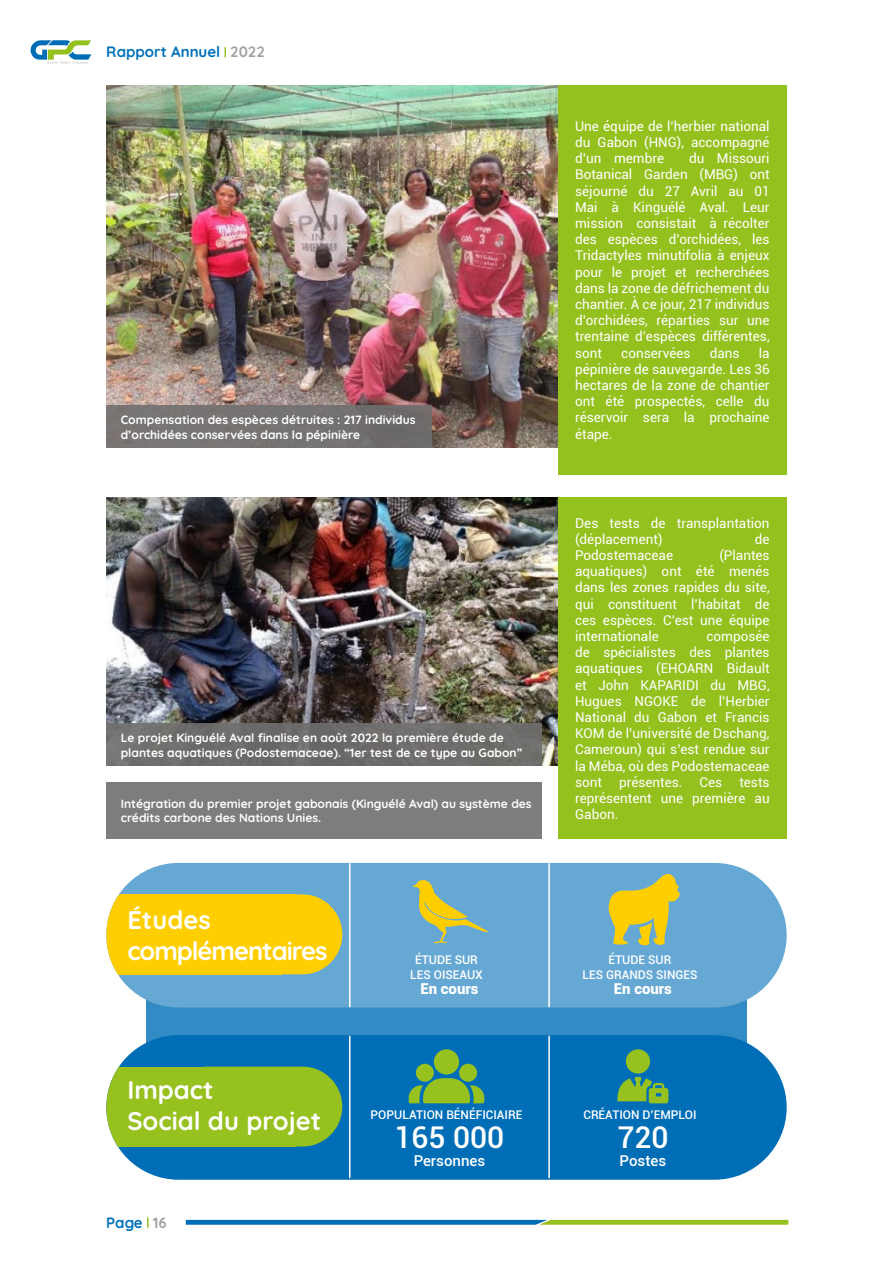
<style>
.page{position:relative;width:893px;height:1263px;background:#fff}
.page>*{position:absolute;margin:0;border:0;box-sizing:border-box;transform-origin:0 0}
.t1{font:500 30px "Roboto";color:#fff}
.t2{font:700 25.5px/30.6px "Quicksand";letter-spacing:-.04em;color:#fff}
.t3{font:700 25.5px/30.6px "Quicksand";color:#fff}
.t4{font:700 15px "Quicksand";color:#0071b9}
.t5{font:500 15px "Roboto";color:#fff}
.t6{font:900 15px "Roboto";color:#fff}
.t7{font:13.5px/16.2px "Roboto";color:#fff;text-align:justify}
.t8{font:700 12px/14.4px "Quicksand";color:#fff}
.t9{font:500 12px/14.4px "Roboto";color:#fff;text-align:center}
.s1{color:#a3a3a3}
</style>
<div class="page">
<div style="left:146px;top:931px;width:601px;height:179px;background:#338bc5"></div>
<img style="left:106px;top:85px;width:452px;height:363px">
<img style="left:106px;top:497px;width:452px;height:269px">
<div style="left:558px;top:85px;width:229px;height:389px;background:#95c11f"></div>
<div style="left:558px;top:497px;width:229px;height:342px;background:#95c11f"></div>
<div style="left:106px;top:405px;width:326px;height:43px;background:#706f6f"></div>
<div style="left:106px;top:723px;width:436px;height:43px;background:#706f6f"></div>
<div style="left:106px;top:783px;width:436px;height:56px;background:#7e7d7d"></div>
<div style="left:106px;top:1035px;width:681px;height:145px;background:#006eb7;border-radius:72px"></div>
<svg style="left:106px;top:1067px;width:175px;height:80px"></svg>
<div style="left:106px;top:863px;width:681px;height:144px;background:#66a8d4;border-radius:72px"></div>
<svg style="left:106px;top:895px;width:175px;height:80px"></svg>
<hr style="left:349px;top:1036px;width:1px;height:141px;background:#fff">
<hr style="left:349px;top:864px;width:1px;height:143px;background:#fff">
<hr style="left:548px;top:1036px;width:2px;height:141px;background:#fff">
<hr style="left:548px;top:864px;width:2px;height:143px;background:#fff">
<div style="left:459px;top:1064px;width:18px;height:18px;background:#96c11f;border-radius:50%"></div>
<div style="left:416px;top:1064px;width:18px;height:18px;background:#96c11f;border-radius:50%"></div>
<div style="left:434px;top:1049px;width:25px;height:25px;background:#96c11f;border-radius:50%"></div>
<svg style="left:409px;top:1078px;width:75px;height:25px"></svg>
<div style="left:626px;top:1049px;width:24px;height:24px;background:#96c11f;border-radius:50%"></div>
<svg style="left:617px;top:1077px;width:51px;height:26px"></svg>
<div style="left:120px;top:1066px;width:176px;height:80px;background:#96c11f"></div>
<div style="left:167px;top:1066px;width:175px;height:80px;background:#96c11f;border-radius:40px"></div>
<div style="left:120px;top:894px;width:176px;height:80px;background:#ffce00"></div>
<div style="left:167px;top:894px;width:175px;height:80px;background:#ffce00;border-radius:40px"></div>
<svg style="left:412px;top:880px;width:76px;height:63px"></svg>
<svg style="left:609px;top:873px;width:71px;height:73px"></svg>
<svg style="left:224px;top:47px;width:2px;height:10px"></svg>
<svg style="left:147px;top:1217px;width:2px;height:11px"></svg>
<svg style="left:31px;top:40px;width:60px;height:24px"></svg>
<svg style="left:186px;top:1220px;width:602px;height:5px;background:#489681"></svg>
<p class="t4" style="left:106px;top:40px;width:160px">Rapport Annuel <span class="s1">2022</span></p>
<p class="t8" style="left:121px;top:412px;width:296px">Compensation des espèces détruites : 217 individus d’orchidées conservées dans la pépinière</p>
<p class="t8" style="left:121px;top:730px;width:403px">Le projet Kinguélé Aval finalise en août 2022 la première étude de plantes aquatiques (Podostemaceae). “1er test de ce type au Gabon”</p>
<p class="t8" style="left:121px;top:795px;width:412px">Intégration du premier projet gabonais (Kinguélé Aval) au système des crédits carbone des Nations Unies.</p>
<p class="t7" style="left:575px;top:117px;width:196px">Une équipe de l’herbier national du Gabon (HNG), accompagné d’un membre</p>
<p class="t7" style="left:575px;top:150px;width:196px;text-indent:114px">du Missouri Botanical Garden (MBG) ont séjourné du 27 Avril au 01<br>Mai à Kinguélé Aval. Leur mission consistait à récolter des espèces d’orchidées, les Tridactyles minutifolia à enjeux pour le projet et recherchées dans la zone de défrichement du chantier. À ce jour, 217 individus d’orchidées, réparties sur une trentaine d’espèces différentes, sont</p>
<p class="t7" style="left:575px;top:344px;width:196px;text-indent:184px">la pépinière de sauvegarde. Les 36 hectares de la zone de chantier ont été prospectés, celle du réservoir sera la prochaine étape.</p>
<p class="t7" style="left:621px;top:344px;width:71px">conservées</p>
<p class="t7" style="left:710px;top:344px;width:31px">dans</p>
<p class="t7" style="left:575px;top:514px;width:196px">Des tests de transplantation (déplacement)</p>
<p class="t7" style="left:755px;top:530px;width:16px">de</p>
<p class="t7" style="left:575px;top:546px;width:196px;text-indent:144px">(Plantes aquatiques) ont été menés dans les zones rapides du site, qui constituent l’habitat de ces espèces. C’est une équipe internationale</p>
<p class="t7" style="left:575px;top:546px;width:100px">Podostemaceae</p>
<p class="t7" style="left:575px;top:627px;width:196px;text-indent:131px">composée de spécialistes des plantes aquatiques (EHOARN Bidault et John KAPARIDI du MBG, Hugues NGOKE de l’Herbier National du Gabon et Francis KOM de l’université de Dschang, Cameroun) qui s’est rendue sur la Méba, où des Podostemaceae sont</p>
<p class="t7" style="left:619px;top:773px;width:65px">présentes.</p>
<p class="t7" style="left:700px;top:773px;width:24px">Ces</p>
<p class="t7" style="left:575px;top:773px;width:196px;text-indent:164px">tests représentent une première au Gabon.</p>
<h2 class="t2" style="left:127px;top:902px;width:202px">Études complémentaires</h2>
<h2 class="t3" style="left:127px;top:1072px;width:195px">Impact<br>Social du projet</h2>
<p class="t4" style="left:106px;top:1211px;width:62px">Page <span class="s1">16</span></p>
<p class="t9" style="left:410px;top:952px;width:74px">ÉTUDE SUR<br>LES OISEAUX</p>
<p class="t9" style="left:582px;top:952px;width:117px">ÉTUDE SUR<br>LES GRANDS SINGES</p>
<p class="t6" style="left:420px;top:978px;width:60px">En cours</p>
<p class="t6" style="left:614px;top:978px;width:60px">En cours</p>
<p class="t9" style="left:371px;top:1107px;width:153px">POPULATION BÉNÉFICIAIRE</p>
<h1 class="t1" style="left:395px;top:1116px;width:111px">165 000</h1>
<p class="t5" style="left:414px;top:1150px;width:73px">Personnes</p>
<p class="t9" style="left:583px;top:1107px;width:115px">CRÉATION D’EMPLOI</p>
<h1 class="t1" style="left:617px;top:1116px;width:53px">720</h1>
<p class="t5" style="left:620px;top:1150px;width:48px">Postes</p>
</div>
